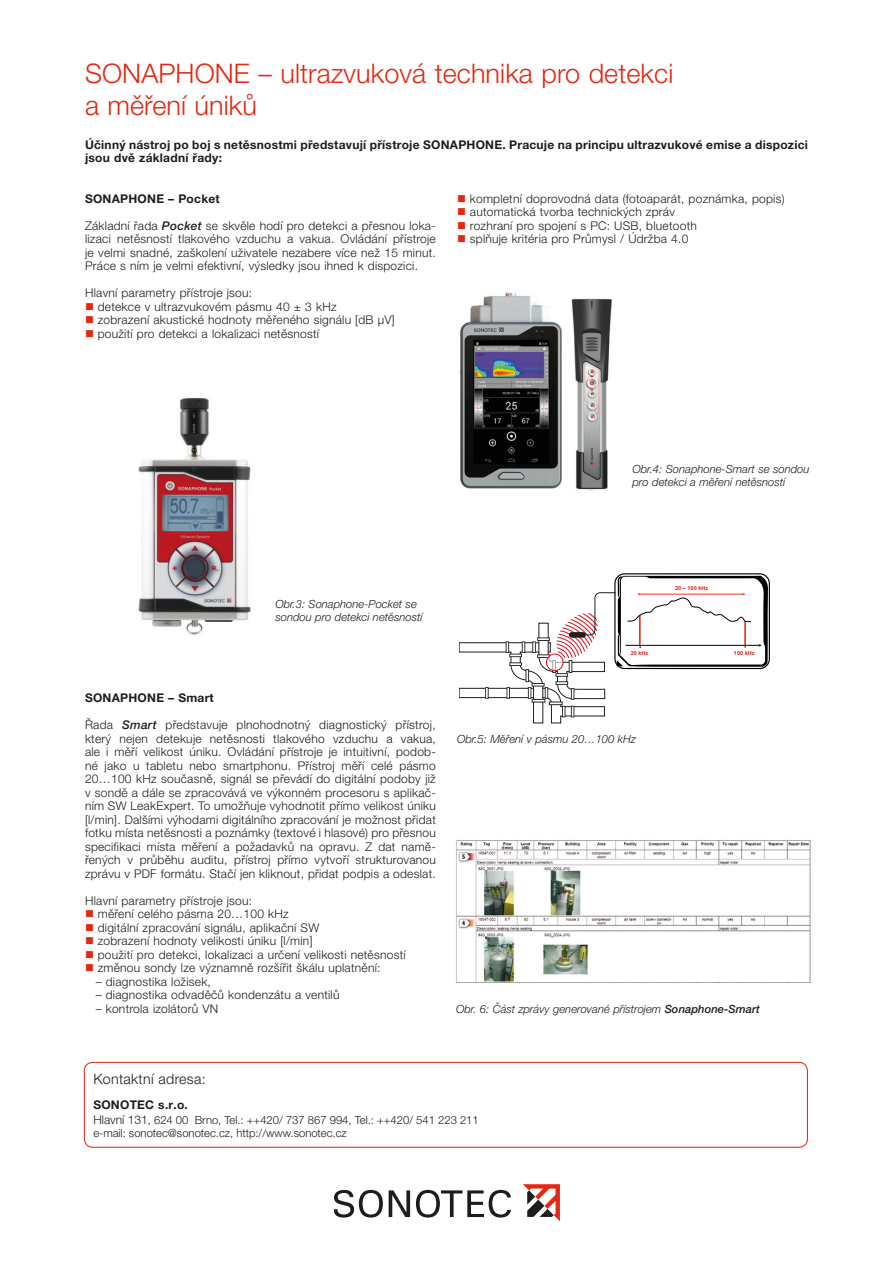
<style>
.page{position:relative;width:893px;height:1263px;background:#fff}
.page>*{position:absolute;margin:0;border:0;box-sizing:border-box;transform-origin:0 0}
.t1{font:300 27px/32.4px "Helvetica Neue LT Pro";letter-spacing:.005em;color:#e52813}
.t2{font:300 14.25px "Helvetica Neue LT Pro";letter-spacing:.02em;color:#1d1d1b}
.t3{font:300 12px/13.5px "Helvetica Neue LT Pro";letter-spacing:.02em;color:#1d1d1b;text-align:justify}
.t4{font:700 12px/13.5px "Helvetica Neue LT Pro";letter-spacing:.02em;color:#1d1d1b}
.t5{font:italic 300 11.25px/13.5px "Helvetica Neue LT Pro";color:#1d1d1b}
.t6{font:300 11.25px/13.5px "Helvetica Neue LT Pro";color:#1d1d1b}
.t7{font:700 5.55px "Arial";color:#e52521}
.s1{font-weight:500;font-style:italic}
.s2{color:#e52813}
.s3{font-weight:500}
.s4{font-size:12px}
</style>
<div class="page">
<img style="left:138px;top:397px;width:113px;height:238px">
<div style="left:614px;top:573px;width:156px;height:96px;border:1px solid #020203;border-radius:10px"></div>
<svg style="left:459px;top:576px;width:309px;height:148px"></svg>
<img style="left:460px;top:292px;width:102px;height:197px">
<img style="left:571px;top:298px;width:41px;height:193px">
<svg style="left:523px;top:1184px;width:37px;height:37px"></svg>
<svg style="left:334px;top:1190px;width:177px;height:27px"></svg>
<img style="left:456px;top:840px;width:355px;height:142px">
<div style="left:84px;top:1062px;width:724px;height:86px;border:1px solid #e52813;border-radius:9px"></div>
<h1 class="t1" style="left:85px;top:57px;width:590px">SONAPHONE – ultrazvuková technika pro detekci a měření úniků</h1>
<p class="t4" style="left:85px;top:137px;width:724px">Účinný nástroj po boj s netěsnostmi představují přístroje SONAPHONE. Pracuje na principu ultrazvukové emise a dispozici jsou dvě základní řady:</p>
<p class="t4" style="left:85px;top:191px;width:136px">SONAPHONE – Pocket</p>
<p class="t3" style="left:85px;top:218px;width:352px">Základní řada <span class="s1">Pocket</span> se skvěle hodí pro detekci a přesnou loka&shy;lizaci netěsností tlakového vzduchu a vakua. Ovládání přístroje je velmi snadné, zaškolení uživatele nezabere více než 15 minut.<br>Práce s ním je velmi efektivní, výsledky jsou ihned k dispozici.</p>
<p class="t3" style="left:85px;top:286px;width:169px">Hlavní parametry přístroje jsou:</p>
<p class="t3" style="left:85px;top:299px;width:253px"><span class="s2">■</span> detekce v ultrazvukovém pásmu 40 ± 3 kHz</p>
<p class="t3" style="left:85px;top:313px;width:311px"><span class="s2">■</span> zobrazení akustické hodnoty měřeného signálu [dB μV]</p>
<p class="t3" style="left:85px;top:326px;width:236px"><span class="s2">■</span> použití pro detekci a lokalizaci netěsností</p>
<p class="t3" style="left:457px;top:191px;width:329px"><span class="s2">■</span> kompletní doprovodná data (fotoaparát, poznámka, popis)</p>
<p class="t3" style="left:457px;top:205px;width:219px"><span class="s2">■</span> automatická tvorba technických zpráv</p>
<p class="t3" style="left:457px;top:218px;width:241px"><span class="s2">■</span> rozhraní pro spojení s PC: USB, bluetooth</p>
<p class="t3" style="left:457px;top:232px;width:233px"><span class="s2">■</span> splňuje kritéria pro Průmysl / Údržba 4.0</p>
<p class="t5" style="left:632px;top:462px;width:179px">Obr.4: Sonaphone-Smart se sondou pro detekci a měření netěsností</p>
<p class="t5" style="left:275px;top:597px;width:149px">Obr.3: Sonaphone-Pocket se sondou pro detekci netěsností</p>
<p class="t4" style="left:85px;top:691px;width:130px">SONAPHONE – Smart</p>
<p class="t3" style="left:85px;top:718px;width:352px">Řada <span class="s1">Smart</span> představuje plnohodnotný diagnostický přístroj, který nejen detekuje netěsnosti tlakového vzduchu a vakua, ale i měří velikost úniku. Ovládání přístroje je intuitivní, podob&shy;né jako u tabletu nebo smartphonu. Přístroj měří celé pásmo 20…100 kHz současně, signál se převádí do digitální podoby již v sondě a dále se zpracovává ve výkonném procesoru s aplikač&shy;ním SW LeakExpert. To umožňuje vyhodnotit přímo velikost úniku [l/min]. Dalšími výhodami digitálního zpracování je možnost přidat fotku místa netěsnosti a poznámky (textové i hlasové) pro přesnou specifikaci místa měření a požadavků na opravu. Z dat namě&shy;řených v průběhu auditu, přístroj přímo vytvoří strukturovanou zprávu v PDF formátu. Stačí jen kliknout, přidat podpis a odeslat.</p>
<p class="t3" style="left:85px;top:893px;width:169px">Hlavní parametry přístroje jsou:</p>
<p class="t3" style="left:85px;top:907px;width:205px"><span class="s2">■</span> měření celého pásma 20…100 kHz</p>
<p class="t3" style="left:85px;top:920px;width:236px"><span class="s2">■</span> digitální zpracování signálu, aplikační SW</p>
<p class="t3" style="left:85px;top:934px;width:229px"><span class="s2">■</span> zobrazení hodnoty velikosti úniku [l/min]</p>
<p class="t3" style="left:85px;top:947px;width:322px"><span class="s2">■</span> použití pro detekci, lokalizaci a určení velikosti netěsností</p>
<p class="t3" style="left:85px;top:961px;width:297px"><span class="s2">■</span> změnou sondy lze významně rozšířit škálu uplatnění:</p>
<p class="t3" style="left:96px;top:974px;width:117px">– diagnostika ložisek,</p>
<p class="t3" style="left:96px;top:988px;width:245px">– diagnostika odvaděčů kondenzátu a ventilů</p>
<p class="t3" style="left:96px;top:1001px;width:124px">– kontrola izolátorů VN</p>
<p class="t7" style="left:675px;top:584px;width:35px">20 – 100 kHz</p>
<p class="t7" style="left:631px;top:649px;width:19px">20 kHz</p>
<p class="t7" style="left:734px;top:649px;width:22px">100 kHz</p>
<p class="t5" style="left:457px;top:732px;width:180px">Obr.5: Měření v pásmu 20…100 kHz</p>
<p class="t5" style="left:456px;top:1002px;width:305px">Obr. 6: Část zprávy generované přístrojem <span class="s3">Sonaphone-Smart</span></p>
<p class="t2" style="left:93px;top:1070px;width:114px">Kontaktní adresa:</p>
<p class="t4" style="left:93px;top:1098px;width:96px">SONOTEC s.r.o.</p>
<p class="t6" style="left:93px;top:1113px;width:387px"><span class="s4">Hlavní 131</span>, 624 00 Brno, Tel.: ++420/ 737 867 994, Tel.: ++420/ 541 223 211 e-mail: sonotec@sonotec.cz, http://www.sonotec.cz</p>
</div>
